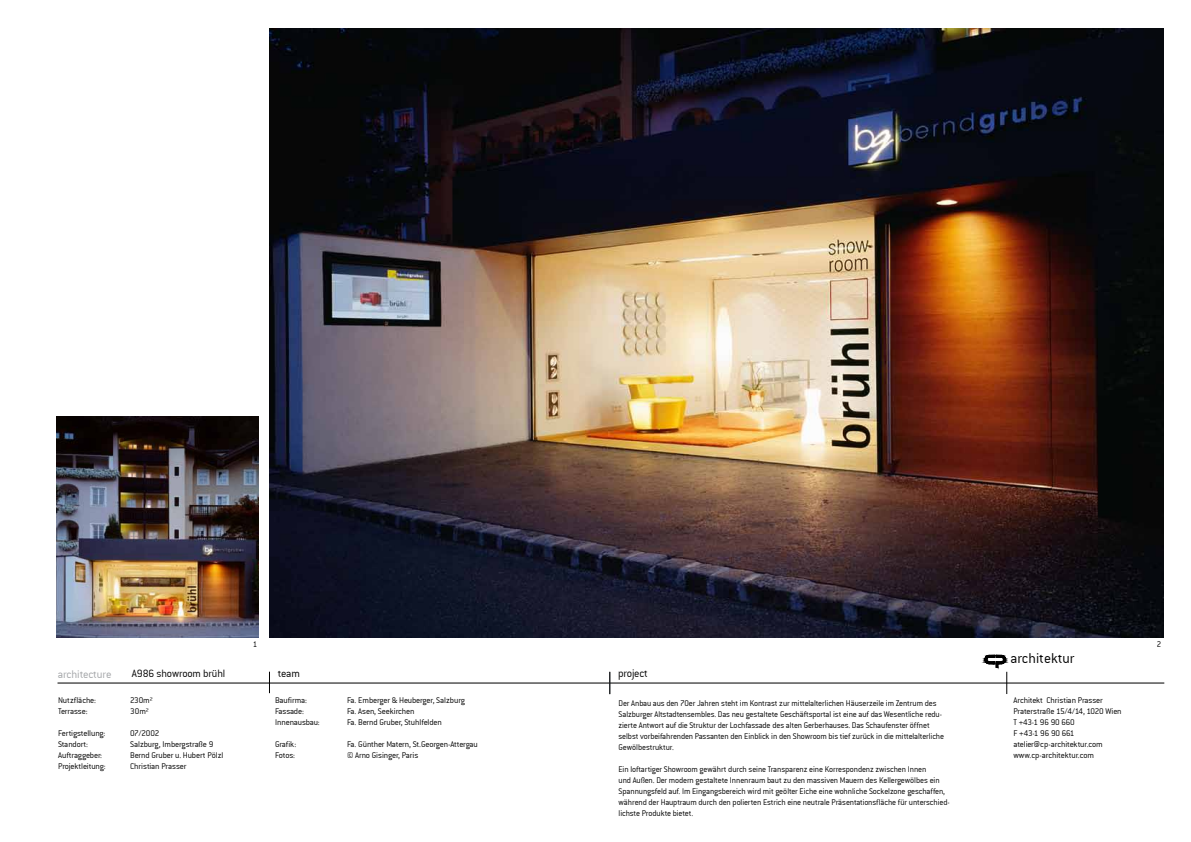
<style>
.page{position:relative;width:1191px;height:842px;background:#fff}
.page>*{position:absolute;margin:0;border:0;box-sizing:border-box;transform-origin:0 0}
.t1{font:15.4px "Conduit ITCTT Light";color:#000}
.t2{font:12px "Conduit ITCTT Light";letter-spacing:-.01em;color:#a3a5a8}
.t3{font:12px "Conduit ITCTT Light";letter-spacing:-.015em;color:#000}
.t4{font:11.6px "Conduit ITCTT Light";color:#000}
.t5{font:11.5px "Conduit ITCTT Light";letter-spacing:-.005em;color:#000}
.t6{font:9px/11px "Conduit ITCTT Light";letter-spacing:-.015em;color:#000}
</style>
<div class="page">
<img style="left:269px;top:28px;width:894px;height:610px">
<img style="left:57px;top:416px;width:201px;height:222px">
<hr style="left:58px;top:683px;width:1106px;height:1px;background:#000">
<svg style="left:269px;top:672px;width:1px;height:21px"></svg>
<svg style="left:981px;top:654px;width:95px;height:40px"></svg>
<svg style="left:609px;top:672px;width:1px;height:22px"></svg>
<h2 class="t2" style="left:58px;top:667px;width:55px">architecture</h2>
<p class="t5" style="left:132px;top:668px;width:95px">A986 showroom brühl</p>
<p class="t6" style="left:58px;top:695px;width:39px">Nutzfläche:</p>
<p class="t6" style="left:130px;top:695px;width:24px">230m²</p>
<p class="t6" style="left:58px;top:706px;width:31px">Terrasse:</p>
<p class="t6" style="left:130px;top:706px;width:20px">30m²</p>
<p class="t6" style="left:58px;top:728px;width:49px">Fertigstellung:</p>
<p class="t6" style="left:130px;top:728px;width:31px">07/2002</p>
<p class="t6" style="left:58px;top:739px;width:32px">Standort:</p>
<p class="t6" style="left:130px;top:739px;width:85px">Salzburg, Imbergstraße 9</p>
<p class="t6" style="left:58px;top:750px;width:45px">Auftraggeber:</p>
<p class="t6" style="left:130px;top:750px;width:95px">Bernd Gruber u. Hubert Pölzl</p>
<p class="t6" style="left:58px;top:761px;width:49px">Projektleitung:</p>
<p class="t6" style="left:130px;top:761px;width:58px">Christian Prasser</p>
<p class="t6" style="left:253px;top:638px;width:6px">1</p>
<p class="t4" style="left:278px;top:667px;width:24px">team</p>
<h2 class="t3" style="left:618px;top:667px;width:31px">project</h2>
<p class="t6" style="left:618px;top:697px;width:327px">Der Anbau aus den 70er Jahren steht im Kontrast zur mittelalterlichen Häuserzeile im Zentrum des Salzburger Altstadtensembles. Das neu gestaltete Geschäftsportal ist eine auf das Wesentliche redu&shy;zierte Antwort auf die Struktur der Lochfassade des alten Gerberhauses. Das Schaufenster öffnet selbst vorbeifahrenden Passanten den Einblick in den Showroom bis tief zurück in die mittelalterliche Gewölbestruktur.</p>
<p class="t6" style="left:618px;top:763px;width:333px">Ein loftartiger Showroom gewährt durch seine Transparenz eine Korrespondenz zwischen Innen<br>und Außen. Der modern gestaltete Innenraum baut zu den massiven Mauern des Kellergewölbes ein Spannungsfeld auf. Im Eingangsbereich wird mit geölter Eiche eine wohnliche Sockelzone geschaffen, während der Hauptraum durch den polierten Estrich eine neutrale Präsentationsfläche für unterschied&shy;lichste Produkte bietet.</p>
<p class="t6" style="left:275px;top:695px;width:33px">Baufirma:</p>
<p class="t6" style="left:347px;top:695px;width:119px">Fa. Emberger &amp; Heuberger, Salzburg</p>
<p class="t6" style="left:275px;top:706px;width:30px">Fassade:</p>
<p class="t6" style="left:347px;top:706px;width:69px">Fa. Asen, Seekirchen</p>
<p class="t6" style="left:275px;top:717px;width:46px">Innenausbau:</p>
<p class="t6" style="left:347px;top:717px;width:96px">Fa. Bernd Gruber, Stuhlfelden</p>
<p class="t6" style="left:275px;top:739px;width:23px">Grafik:</p>
<p class="t6" style="left:347px;top:739px;width:132px">Fa. Günther Matern, St.Georgen-Attergau</p>
<p class="t6" style="left:275px;top:750px;width:21px">Fotos:</p>
<p class="t6" style="left:347px;top:750px;width:73px">© Arno Gisinger, Paris</p>
<h1 class="t1" style="left:1010px;top:650px;width:66px">architektur</h1>
<p class="t6" style="left:1013px;top:695px;width:110px">Architekt Christian Prasser<br>Praterstraße 15/4/14, 1020 Wien<br>T +43-1 96 90 660<br>F +43-1 96 90 661 atelier@cp-architektur.com www.cp-architektur.com</p>
<p class="t6" style="left:1157px;top:638px;width:6px">2</p>
</div>
